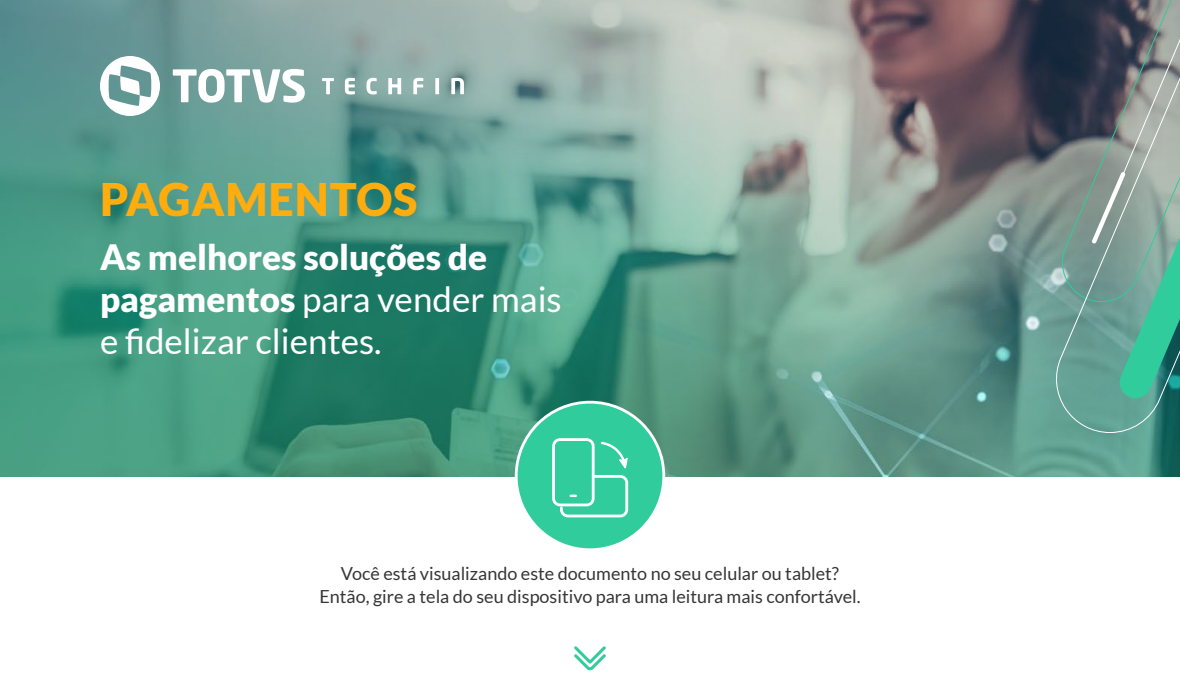
<style>
.page{position:relative;width:1180px;height:700px;background:#fff}
.page>*{position:absolute;margin:0;border:0;box-sizing:border-box;transform-origin:0 0}
.t1{font:900 45px "Lato";letter-spacing:.02em;color:#feac0e}
.t2{font:35px/42px "Lato";color:#fff}
.t3{font:18px/23px "Lato";color:#363636;text-align:center}
.s1{font-weight:900}
</style>
<div class="page">
<img style="left:0;top:0;width:1180px;height:477px">
<svg style="left:513px;top:399px;width:154px;height:150px"></svg>
<svg style="left:574px;top:646px;width:32px;height:25px"></svg>
<svg style="left:1052px;top:0;width:128px;height:434px;background:#688c86"></svg>
<svg style="left:173px;top:69px;width:132px;height:34px"></svg>
<svg style="left:100px;top:56px;width:60px;height:60px"></svg>
<svg style="left:322px;top:78px;width:12px;height:16px"></svg>
<svg style="left:345px;top:78px;width:10px;height:16px"></svg>
<svg style="left:366px;top:78px;width:11px;height:16px"></svg>
<svg style="left:388px;top:78px;width:13px;height:16px"></svg>
<svg style="left:413px;top:78px;width:10px;height:16px"></svg>
<svg style="left:435px;top:78px;width:4px;height:16px"></svg>
<svg style="left:451px;top:78px;width:13px;height:16px"></svg>
<p class="t1" style="left:100px;top:173px;width:319px">PAGAMENTOS</p>
<p class="t2" style="left:100px;top:236px;width:463px"><span class="s1">As melhores soluções de pagamentos</span> para vender mais e fidelizar clientes.</p>
<p class="t3" style="left:319px;top:562px;width:543px">Você está visualizando este documento no seu celular ou tablet?<br>Então, gire a tela do seu dispositivo para uma leitura mais confortável.</p>
</div>
